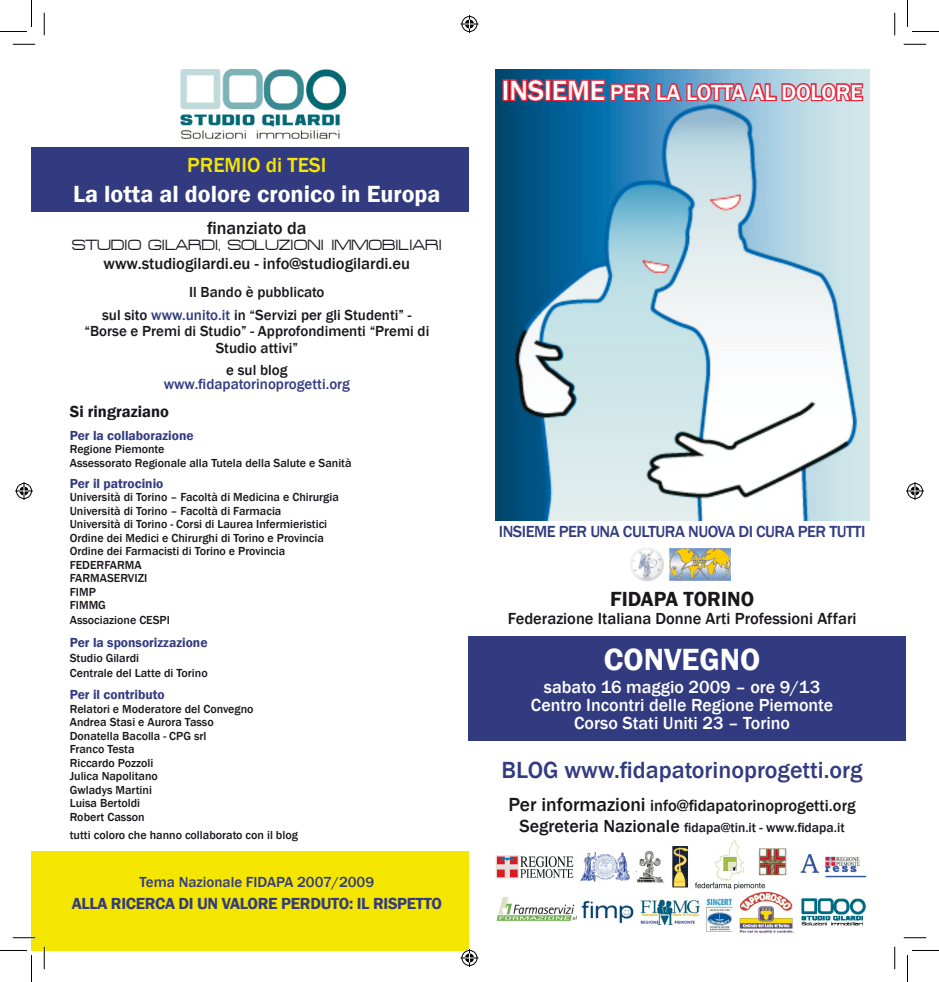
<style>
.page{position:relative;width:939px;height:982px;background:#fff}
.page>*{position:absolute;margin:0;border:0;box-sizing:border-box;transform-origin:0 0}
.t1{font:600 31.5px "Franklin Gothic";color:#fff}
.t2{font:500 24px "Franklin Gothic";color:#323b80}
.t3{font:600 24px "Franklin Gothic";color:#fff}
.t4{font:500 22.5px "Franklin Gothic";color:#fff}
.t5{font:600 21px "Franklin Gothic";color:#1a171c}
.t6{font:500 21px "Franklin Gothic";color:#f5e600}
.t7{font:500 18px/18px "Franklin Gothic";color:#fff;text-align:center}
.t8{font:500 18px "Franklin Gothic";color:#1a171c}
.t9{font:500 16.5px "Franklin Gothic";color:#1a171c}
.t10{font:600 16.5px "Franklin Gothic";letter-spacing:-.02em;color:#323b80}
.t11{font:500 16.5px "Franklin Gothic";letter-spacing:-.03em;color:#323b80}
.t12{font:600 16.5px "Franklin Gothic";color:#1a171c}
.t13{font:500 15px/22.5px "Franklin Gothic";color:#1a171c;text-align:center}
.t14{font:500 15px "Franklin Gothic";color:#323b80}
.t15{font:15px "Federation";letter-spacing:-.05em;color:#1a171c}
.t16{font:600 13.5px "Franklin Gothic";color:#323b80}
.t17{font:500 13.5px "Franklin Gothic";color:#1a171c}
.t18{font:500 12px/13.5px "Franklin Gothic";color:#1a171c}
.s1{color:#323b80}
.s2{font-size:28.5px}
.s3{font-size:19.5px}
.s4{font-size:18px}
</style>
<div class="page">
<div style="left:32px;top:851px;width:437px;height:99px;background:#f5e600"></div>
<div style="left:32px;top:148px;width:437px;height:64px;background:#323b80"></div>
<div style="left:469px;top:636px;width:437px;height:105px;background:#323b80"></div>
<img style="left:495px;top:70px;width:374px;height:450px">
<div style="left:502px;top:79px;width:7px;height:22px;border:3px solid #e4293e"></div>
<svg style="left:508px;top:69px;width:357px;height:36px;background:#957290"></svg>
<img style="left:180px;top:70px;width:165px;height:69px">
<img style="left:630px;top:548px;width:100px;height:33px">
<img style="left:495px;top:840px;width:372px;height:94px">
<hr style="left:13px;top:936px;width:22px;height:2px;background:#fff">
<hr style="left:43px;top:946px;width:2px;height:23px;background:#fff">
<svg style="left:13px;top:44px;width:22px;height:1px"></svg>
<svg style="left:904px;top:44px;width:22px;height:1px"></svg>
<svg style="left:13px;top:937px;width:22px;height:1px"></svg>
<svg style="left:904px;top:937px;width:22px;height:1px"></svg>
<svg style="left:44px;top:13px;width:1px;height:22px"></svg>
<svg style="left:44px;top:946px;width:1px;height:23px"></svg>
<svg style="left:894px;top:13px;width:1px;height:22px"></svg>
<svg style="left:894px;top:946px;width:1px;height:23px"></svg>
<svg style="left:0;top:0;width:32px;height:32px"></svg>
<svg style="left:0;top:950px;width:32px;height:31px"></svg>
<svg style="left:907px;top:0;width:32px;height:32px"></svg>
<svg style="left:907px;top:950px;width:32px;height:31px"></svg>
<svg style="left:460px;top:15px;width:18px;height:18px"></svg>
<svg style="left:460px;top:949px;width:18px;height:17px"></svg>
<svg style="left:15px;top:482px;width:18px;height:18px"></svg>
<svg style="left:906px;top:482px;width:18px;height:18px"></svg>
<h3 class="t6" style="left:187px;top:152px;width:141px">PREMIO di TESI</h3>
<h2 class="t3" style="left:73px;top:180px;width:369px">La lotta al dolore cronico in Europa</h2>
<h3 class="t8" style="left:207px;top:217px;width:101px">finanziato da</h3>
<p class="t15" style="left:71px;top:237px;width:372px">STUDIO GILARDI, SOLUZIONI IMMOBILIARI</p>
<h3 class="t9" style="left:104px;top:253px;width:308px">www.studiogilardi.eu - info@studiogilardi.eu</h3>
<p class="t13" style="left:102px;top:281px;width:311px">Il Bando è pubblicato<br>sul sito <span class="s1">www.unito.it</span> in “Servizi per gli Studenti” -</p>
<p class="t13" style="left:84px;top:323px;width:346px;line-height:16.5px">“Borse e Premi di Studio” - Approfondimenti “Premi di<br>Studio attivi”</p>
<p class="t13" style="left:226px;top:359px;width:63px">e sul blog</p>
<p class="t14" style="left:164px;top:374px;width:188px">www.fidapatorinoprogetti.org</p>
<h3 class="t12" style="left:70px;top:401px;width:101px">Si ringraziano</h3>
<p class="t16" style="left:70px;top:427px;width:125px">Per la collaborazione</p>
<p class="t18" style="left:70px;top:442px;width:283px">Regione Piemonte<br>Assessorato Regionale alla Tutela della Salute e Sanità</p>
<p class="t16" style="left:70px;top:475px;width:95px">Per il patrocinio</p>
<p class="t18" style="left:70px;top:490px;width:271px">Università di Torino – Facoltà di Medicina e Chirurgia<br>Università di Torino – Facoltà di Farmacia<br>Università di Torino - Corsi di Laurea Infermieristici<br>Ordine dei Medici e Chirurghi di Torino e Provincia<br>Ordine dei Farmacisti di Torino e Provincia<br>FEDERFARMA<br>FARMASERVIZI<br>FIMP<br>FIMMG</p>
<p class="t18" style="left:70px;top:613px;width:102px">Associazione CESPI</p>
<p class="t16" style="left:70px;top:634px;width:139px">Per la sponsorizzazione</p>
<p class="t18" style="left:70px;top:650px;width:139px;line-height:15px">Studio Gilardi<br>Centrale del Latte di Torino</p>
<p class="t16" style="left:70px;top:686px;width:96px">Per il contributo</p>
<p class="t18" style="left:70px;top:702px;width:185px">Relatori e Moderatore del Convegno<br>Andrea Stasi e Aurora Tasso<br>Donatella Bacolla - CPG srl<br>Franco Testa<br>Riccardo Pozzoli<br>Julica Napolitano<br>Gwladys Martini<br>Luisa Bertoldi<br>Robert Casson</p>
<p class="t18" style="left:70px;top:828px;width:230px">tutti coloro che hanno collaborato con il blog</p>
<p class="t14" style="left:139px;top:872px;width:236px">Tema Nazionale FIDAPA 2007/2009</p>
<h3 class="t10" style="left:72px;top:893px;width:372px">ALLA RICERCA DI UN VALORE PERDUTO: IL RISPETTO</h3>
<h3 class="t4" style="left:502px;top:78px;width:362px"><span class="s2">INSIEME</span> PER LA LOTTA AL DOLORE</h3>
<h3 class="t11" style="left:499px;top:521px;width:368px">INSIEME PER UNA CULTURA NUOVA DI CURA PER TUTTI</h3>
<h3 class="t5" style="left:610px;top:585px;width:146px">FIDAPA TORINO</h3>
<h3 class="t9" style="left:508px;top:608px;width:350px">Federazione Italiana Donne Arti Professioni Affari</h3>
<h1 class="t1" style="left:604px;top:640px;width:158px">CONVEGNO</h1>
<h3 class="t7" style="left:531px;top:678px;width:304px">sabato 16 maggio 2009 – ore 9/13<br>Centro Incontri delle Regione Piemonte<br>Corso Stati Uniti 23 – Torino</h3>
<h2 class="t2" style="left:502px;top:755px;width:363px">BLOG www.fidapatorinoprogetti.org</h2>
<h3 class="t9" style="left:508px;top:795px;width:349px"><span class="s3">Per informazioni</span> info@fidapatorinoprogetti.org</h3>
<p class="t17" style="left:520px;top:819px;width:327px"><span class="s4">Segreteria Nazionale</span> fidapa@tin.it - www.fidapa.it</p>
</div>
